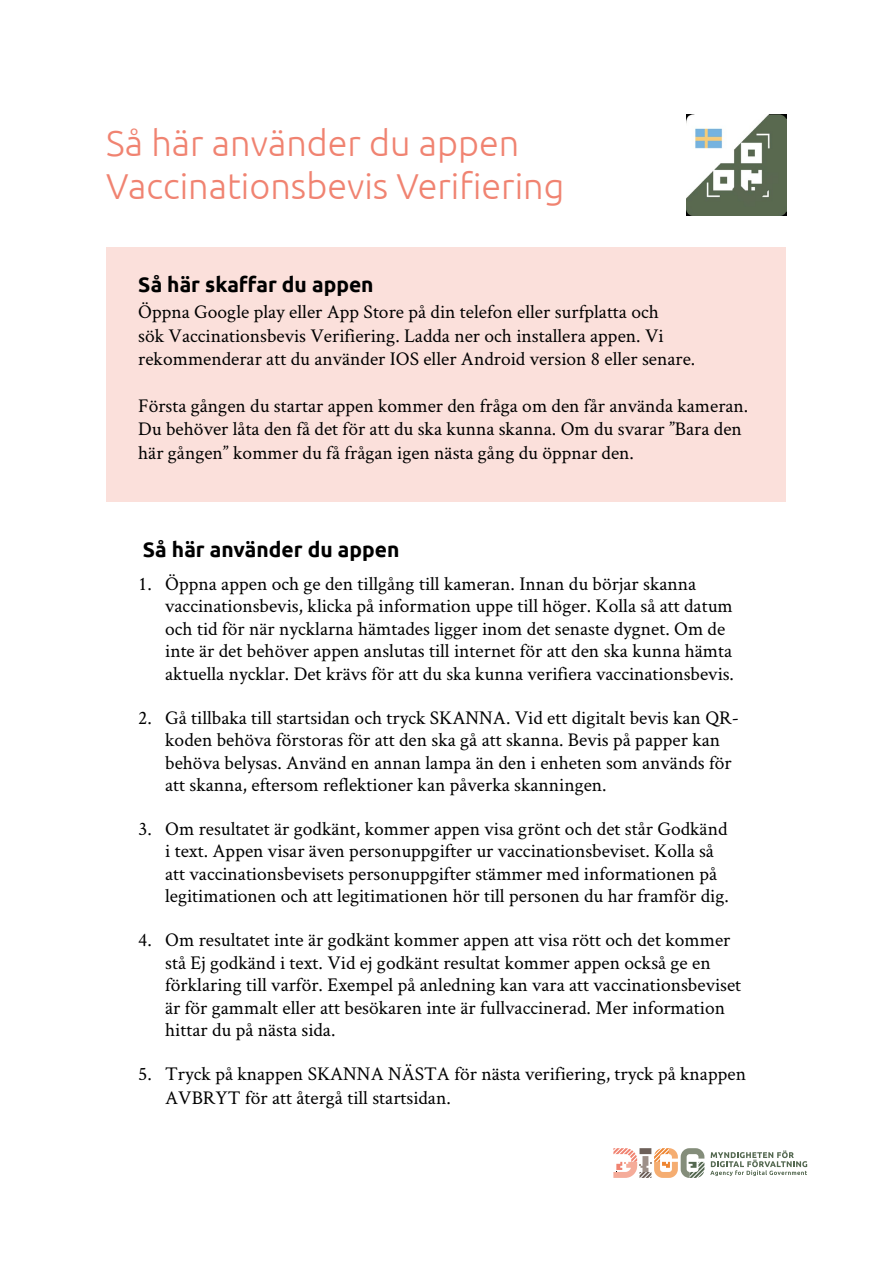
<style>
.page{position:relative;width:893px;height:1263px;background:#fff}
.page>*{position:absolute;margin:0;border:0;box-sizing:border-box;transform-origin:0 0}
.Huvudrubrik{font:300 36px "Ubuntu";color:#f08371}
.Underrubrik{font:700 21px "Ubuntu";color:#000}
.Brödtext{font:19.5px/22.5px "Crimson Text";color:#000}
</style>
<div class="page">
<div style="left:106px;top:247px;width:680px;height:255px;background:#fbe0db"></div>
<svg style="left:710px;top:1150px;width:97px;height:26px"></svg>
<svg style="left:613px;top:1148px;width:91px;height:30px"></svg>
<img style="left:686px;top:115px;width:101px;height:101px">
<h1 class="Huvudrubrik" style="left:106px;top:122px;width:415px">Så här använder du appen</h1>
<h1 class="Huvudrubrik" style="left:106px;top:165px;width:460px">Vaccinationsbevis Verifiering</h1>
<h2 class="Underrubrik" style="left:138px;top:271px;width:237px">Så här skaffar du appen</h2>
<p class="Brödtext" style="left:138px;top:300px;width:559px;line-height:23.4px">Öppna Google play eller App Store på din telefon eller surfplatta och<br>sök Vaccinationsbevis Verifiering. Ladda ner och installera appen. Vi rekommenderar att du använder IOS eller Android version 8 eller senare.</p>
<p class="Brödtext" style="left:138px;top:393px;width:612px;line-height:23.4px">Första gången du startar appen kommer den fråga om den får använda kameran.<br>Du behöver låta den få det för att du ska kunna skanna. Om du svarar ”Bara den här gången” kommer du få frågan igen nästa gång du öppnar den.</p>
<h2 class="Underrubrik" style="left:143px;top:537px;width:258px">Så här använder du appen</h2>
<p class="Brödtext" style="left:165px;top:572px;width:570px;text-indent:-27px">1. Öppna appen och ge den tillgång till kameran. Innan du börjar skanna vaccinationsbevis, klicka på information uppe till höger. Kolla så att datum och tid för när nycklarna hämtades ligger inom det senaste dygnet. Om de inte är det behöver appen anslutas till internet för att den ska kunna hämta aktuella nycklar. Det krävs för att du ska kunna verifiera vaccinationsbevis.</p>
<p class="Brödtext" style="left:165px;top:705px;width:575px;text-indent:-27px">2. Gå tillbaka till startsidan och tryck SKANNA. Vid ett digitalt bevis kan QR&shy;koden behöva förstoras för att den ska gå att skanna. Bevis på papper kan behöva belysas. Använd en annan lampa än den i enheten som används för att skanna, eftersom reflektioner kan påverka skanningen.</p>
<p class="Brödtext" style="left:165px;top:817px;width:565px;text-indent:-27px">3. Om resultatet är godkänt, kommer appen visa grönt och det står Godkänd i text. Appen visar även personuppgifter ur vaccinationsbeviset. Kolla så att vaccinationsbevisets personuppgifter stämmer med informationen på legitimationen och att legitimationen hör till personen du har framför dig.</p>
<p class="Brödtext" style="left:165px;top:928px;width:577px;text-indent:-27px">4. Om resultatet inte är godkänt kommer appen att visa rött och det kommer stå Ej godkänd i text. Vid ej godkänt resultat kommer appen också ge en förklaring till varför. Exempel på anledning kan vara att vaccinationsbeviset är för gammalt eller att besökaren inte är fullvaccinerad. Mer information hittar du på nästa sida.</p>
<p class="Brödtext" style="left:165px;top:1061px;width:582px;line-height:24px;text-indent:-27px">5. Tryck på knappen SKANNA NÄSTA för nästa verifiering, tryck på knappen<br>AVBRYT för att återgå till startsidan.</p>
</div>
